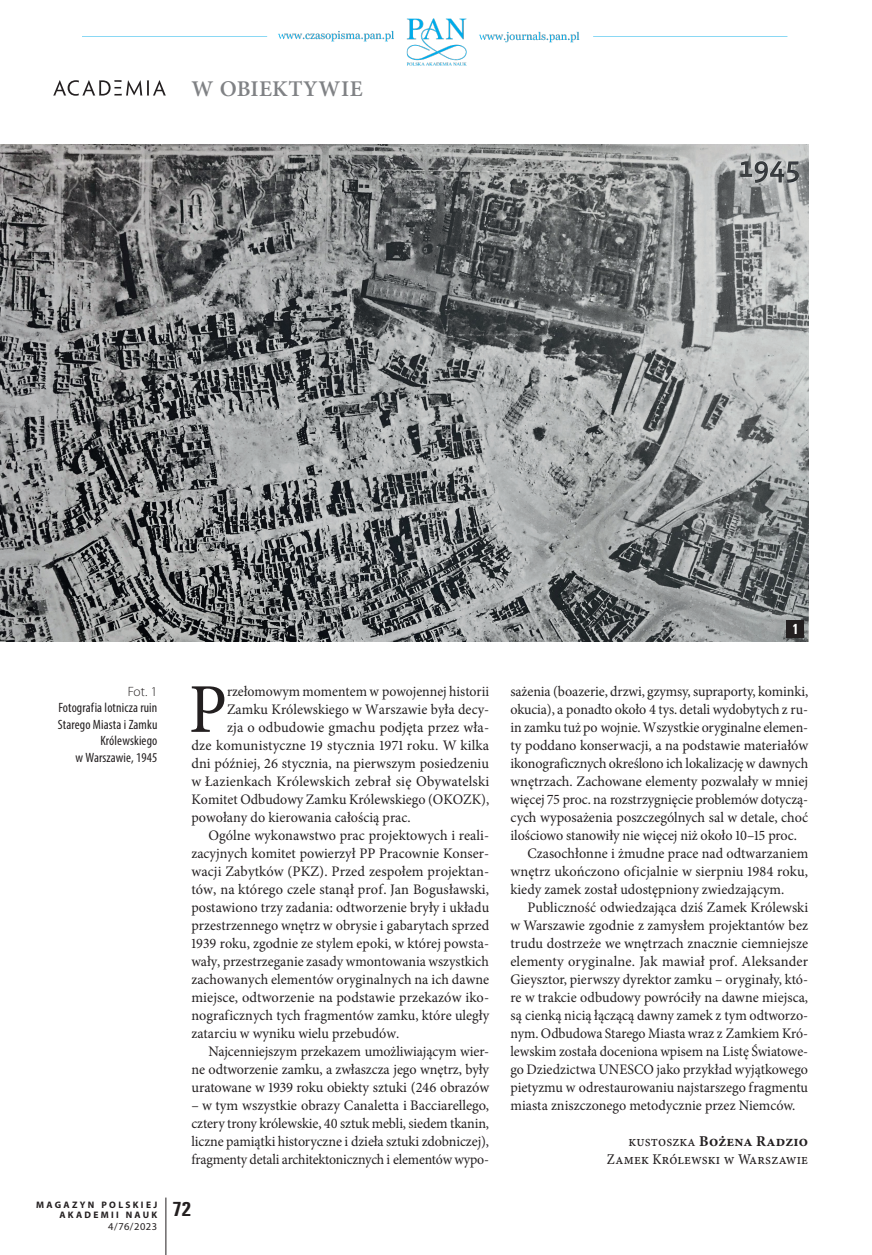
<style>
.page{position:relative;width:872px;height:1255px;background:#fff}
.page>*{position:absolute;margin:0;border:0;box-sizing:border-box;transform-origin:0 0}
.t1{font:69.9px "Minion Pro";color:#231f20}
.t2{font:600 22.5px "Minion Pro";letter-spacing:.015em;color:#808285}
.t3{font:700 condensed 21px "Unitus TEE";color:#231f20}
.t4{font:15px "Minion Pro Cn Capt";letter-spacing:.01em;color:#231f20}
.t5{font:700 15px "Minion Pro";letter-spacing:.01em;color:#231f20}
.t6{font:700 condensed 15px "Unitus TEE";color:#fff}
.t7{font:14.55px/18px "Minion Pro";letter-spacing:.005em;color:#231f20;text-align:justify}
.t8{font:14.55px "Minion Pro";letter-spacing:.005em;color:#231f20;scale:.96 1}
.t9{font:14.55px "Minion Pro";letter-spacing:.005em;color:#231f20;scale:.95 1}
.t10{font:condensed 13.5px/16.5px "Myriad Pro";letter-spacing:.01em;color:#231f20;text-align:right}
.t11{font:300 13.5px "Myriad Pro";color:#231f20}
.t12{font:10.5px "Myriad Pro";color:#231f20}
.t13{font:700 9.45px/10.5px "Myriad Pro";letter-spacing:.245em;color:#231f20;text-align:right}
.s1{font-family:"Minion Pro Cn Capt";font-weight:400}
</style>
<div class="page">
<img style="left:82px;top:18px;width:706px;height:48px">
<hr style="left:166px;top:1197px;width:1px;height:57px;background:#231f20">
<img style="left:0;top:145px;width:808px;height:496px">
<div style="left:787px;top:620px;width:17px;height:17px;background:#231f20"></div>
<svg style="left:53px;top:80px;width:113px;height:16px"></svg>
<h2 class="t2" style="left:191px;top:73px;width:173px">W OBIEKTYWIE</h2>
<p class="t11" style="left:128px;top:683px;width:31px">Fot. 1</p>
<p class="t10" style="left:58px;top:699px;width:101px">Fotografia lotnicza ruin<br>Starego Miasta i Zamku<br>Królewskiego<br>w Warszawie, 1945</p>
<p class="t13" style="left:36px;top:1198px;width:123px">MAGAZYN POLSKIEJ<br>AKADEMII NAUK</p>
<p class="t12" style="left:108px;top:1220px;width:51px">4/76/2023</p>
<h1 class="t1" style="left:189px;top:662px;width:40px">P</h1>
<p class="t9" style="left:227px;top:681px;width:277px">rzełomowym momentem w powojennej historii</p>
<p class="t7" style="left:227px;top:700px;width:263px">Zamku Królewskiego w Warszawie była decy-</p>
<p class="t7" style="left:227px;top:718px;width:263px">zja o odbudowie gmachu podjęta przez wła-</p>
<p class="t7" style="left:191px;top:736px;width:299px">dze komunistyczne 19 stycznia 1971 roku. W kilka</p>
<p class="t7" style="left:191px;top:754px;width:299px">dni później, 26 stycznia, na pierwszym posiedzeniu</p>
<p class="t7" style="left:191px;top:772px;width:299px">w Łazienkach Królewskich zebrał się Obywatelski</p>
<p class="t8" style="left:191px;top:789px;width:312px">Komitet Odbudowy Zamku Królewskiego (OKOZK),</p>
<p class="t7" style="left:191px;top:808px;width:221px">powołany do kierowania całością prac.</p>
<p class="t7" style="left:208px;top:826px;width:282px">Ogólne wykonawstwo prac projektowych i reali-</p>
<p class="t7" style="left:191px;top:844px;width:299px">zacyjnych komitet powierzył PP Pracownie Konser-</p>
<p class="t7" style="left:191px;top:862px;width:299px">wacji Zabytków (PKZ). Przed zespołem projektan-</p>
<p class="t7" style="left:191px;top:880px;width:299px">tów, na którego czele stanął prof. Jan Bogusławski,</p>
<p class="t7" style="left:191px;top:898px;width:299px">postawiono trzy zadania: odtworzenie bryły i układu</p>
<p class="t7" style="left:191px;top:916px;width:299px">przestrzennego wnętrz w obrysie i gabarytach sprzed</p>
<p class="t7" style="left:191px;top:934px;width:299px">1939 roku, zgodnie ze stylem epoki, w której powsta-</p>
<p class="t8" style="left:191px;top:951px;width:311px">wały, przestrzeganie zasady wmontowania wszystkich</p>
<p class="t7" style="left:191px;top:970px;width:299px">zachowanych elementów oryginalnych na ich dawne</p>
<p class="t7" style="left:191px;top:988px;width:299px">miejsce, odtworzenie na podstawie przekazów iko-</p>
<p class="t7" style="left:191px;top:1006px;width:299px">nograficznych tych fragmentów zamku, które uległy</p>
<p class="t7" style="left:191px;top:1024px;width:209px">zatarciu w wyniku wielu przebudów.</p>
<p class="t7" style="left:208px;top:1042px;width:282px">Najcenniejszym przekazem umożliwiającym wier-</p>
<p class="t7" style="left:191px;top:1060px;width:299px">ne odtworzenie zamku, a zwłaszcza jego wnętrz, były</p>
<p class="t7" style="left:191px;top:1078px;width:299px">uratowane w 1939 roku obiekty sztuki (246 obrazów</p>
<p class="t7" style="left:191px;top:1096px;width:299px">– w tym wszystkie obrazy Canaletta i Bacciarellego, cztery trony królewskie, 40 sztuk mebli, siedem tkanin, liczne pamiątki historyczne i dzieła sztuki zdobniczej), fragmenty detali architektonicznych i elementów wypo-</p>
<h3 class="t3" style="left:172px;top:1196px;width:21px">72</h3>
<p class="t6" style="left:792px;top:620px;width:9px">1</p>
<p class="t8" style="left:510px;top:681px;width:312px">sażenia (boazerie, drzwi, gzymsy, supraporty, kominki,</p>
<p class="t8" style="left:510px;top:699px;width:312px">okucia), a ponadto około 4 tys. detali wydobytych z ru-</p>
<p class="t8" style="left:510px;top:717px;width:312px">in zamku tuż po wojnie. Wszystkie oryginalne elemen-</p>
<p class="t7" style="left:510px;top:736px;width:299px">ty poddano konserwacji, a na podstawie materiałów</p>
<p class="t7" style="left:510px;top:754px;width:299px">ikonograficznych określono ich lokalizację w dawnych</p>
<p class="t7" style="left:510px;top:772px;width:299px">wnętrzach. Zachowane elementy pozwalały w mniej</p>
<p class="t8" style="left:510px;top:789px;width:312px">więcej 75 proc. na rozstrzygnięcie problemów dotyczą-</p>
<p class="t7" style="left:510px;top:808px;width:299px">cych wyposażenia poszczególnych sal w detale, choć</p>
<p class="t7" style="left:510px;top:826px;width:288px">ilościowo stanowiły nie więcej niż około 10–15 proc.</p>
<p class="t7" style="left:527px;top:844px;width:282px">Czasochłonne i żmudne prace nad odtwarzaniem</p>
<p class="t7" style="left:510px;top:862px;width:299px">wnętrz ukończono oficjalnie w sierpniu 1984 roku,</p>
<p class="t7" style="left:510px;top:880px;width:275px">kiedy zamek został udostępniony zwiedzającym.</p>
<p class="t7" style="left:527px;top:898px;width:282px">Publiczność odwiedzająca dziś Zamek Królewski</p>
<p class="t7" style="left:510px;top:916px;width:299px">w Warszawie zgodnie z zamysłem projektantów bez</p>
<p class="t7" style="left:510px;top:934px;width:299px">trudu dostrzeże we wnętrzach znacznie ciemniejsze</p>
<p class="t7" style="left:510px;top:952px;width:299px">elementy oryginalne. Jak mawiał prof. Aleksander</p>
<p class="t7" style="left:510px;top:970px;width:299px">Gieysztor, pierwszy dyrektor zamku – oryginały, któ-</p>
<p class="t7" style="left:510px;top:988px;width:299px">re w trakcie odbudowy powróciły na dawne miejsca,</p>
<p class="t8" style="left:510px;top:1005px;width:312px">są cienką nicią łączącą dawny zamek z tym odtworzo-</p>
<p class="t9" style="left:510px;top:1023px;width:315px">nym. Odbudowa Starego Miasta wraz z Zamkiem Kró-</p>
<p class="t8" style="left:510px;top:1041px;width:312px">lewskim została doceniona wpisem na Listę Światowe-</p>
<p class="t8" style="left:510px;top:1059px;width:311px">go Dziedzictwa UNESCO jako przykład wyjątkowego</p>
<p class="t7" style="left:510px;top:1078px;width:299px">pietyzmu w odrestaurowaniu najstarszego fragmentu</p>
<p class="t7" style="left:510px;top:1096px;width:286px">miasta zniszczonego metodycznie przez Niemców.</p>
<p class="t5" style="left:628px;top:1130px;width:181px"><span class="s1">kustoszka</span> Bożena Radzio</p>
<p class="t4" style="left:607px;top:1149px;width:203px">Zamek Królewski w Warszawie</p>
</div>
